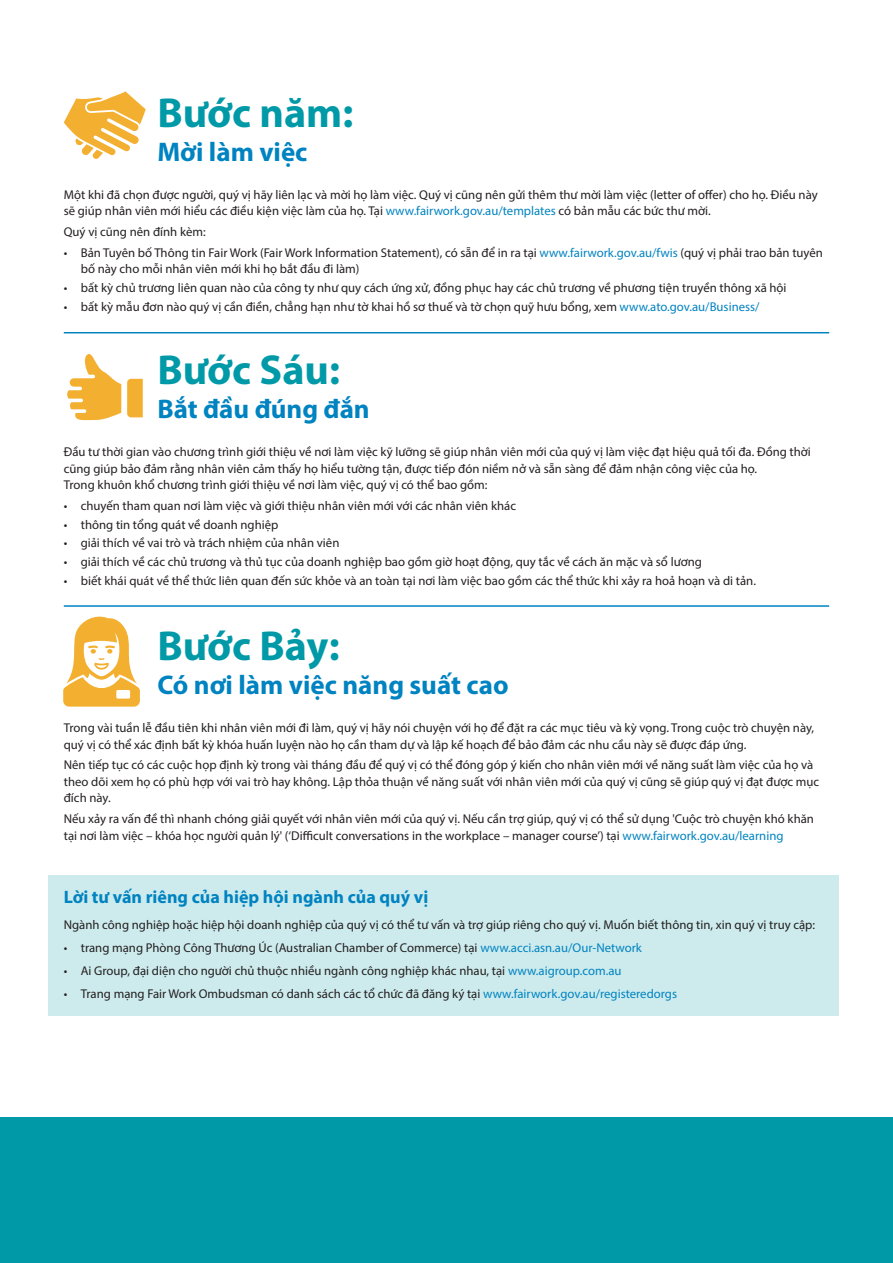
<style>
.page{position:relative;width:893px;height:1263px;background:#fff}
.page>*{position:absolute;margin:0;border:0;box-sizing:border-box;transform-origin:0 0}
.Body_Copy{font:700 42px "Myriad Pro";color:#0099a7}
.Body_Copy-2{font:700 27px "Myriad Pro";color:#0083c1}
.Heading_2{font:700 18px "Myriad Pro";color:#0083c1}
.Bullet_point{font:12.75px/16.5px "Myriad Pro";color:#231f20}
.Body_Copy-3{font:12.75px/16.5px "Myriad Pro";color:#231f20}
.s1{color:#0083c1}
</style>
<div class="page">
<div style="left:48px;top:875px;width:791px;height:140px;background:#cdebed"></div>
<hr style="left:64px;top:332px;width:765px;height:1px;background:#0083c1">
<hr style="left:64px;top:605px;width:765px;height:2px;background:#0083c1">
<svg style="left:64px;top:91px;width:82px;height:68px"></svg>
<svg style="left:67px;top:354px;width:76px;height:66px"></svg>
<svg style="left:63px;top:616px;width:77px;height:91px"></svg>
<div style="left:116px;top:690px;width:14px;height:9px;background:#fff"></div>
<div style="left:0;top:1118px;width:893px;height:145px;background:#0099a7"></div>
<p class="Body_Copy" style="left:157px;top:85px;width:197px">Bước năm:</p>
<p class="Body_Copy-2" style="left:157px;top:134px;width:152px">Mời làm việc</p>
<p class="Body_Copy-3" style="left:64px;top:186px;width:755px">Một khi đã chọn được người, quý vị hãy liên lạc và mời họ làm việc. Quý vị cũng nên gửi thêm thư mời làm việc (letter of offer) cho họ. Điều này sẽ giúp nhân viên mới hiểu các điều kiện việc làm của họ. Tại <span class="s1">www.fairwork.gov.au/templates</span> có bản mẫu các bức thư mời.</p>
<p class="Body_Copy-3" style="left:64px;top:223px;width:143px">Quý vị cũng nên đính kèm:</p>
<p class="Bullet_point" style="left:81px;top:244px;width:744px;text-indent:-17px">• Bản Tuyên bố Thông tin Fair Work (Fair Work Information Statement), có sẵn để in ra tại <span class="s1">www.fairwork.gov.au/fwis</span> (quý vị phải trao bản tuyên bố này cho mỗi nhân viên mới khi họ bắt đầu đi làm)</p>
<p class="Bullet_point" style="left:64px;top:279px;width:724px">• bất kỳ chủ trương liên quan nào của công ty như quy cách ứng xử, đồng phục hay các chủ trương về phương tiện truyền thông xã hội</p>
<p class="Bullet_point" style="left:64px;top:298px;width:697px">• bất kỳ mẫu đơn nào quý vị cần điền, chẳng hạn như tờ khai hồ sơ thuế và tờ chọn quỹ hưu bổng, xem <span class="s1">www.ato.gov.au/Business/</span></p>
<p class="Body_Copy" style="left:157px;top:342px;width:184px">Bước Sáu:</p>
<p class="Body_Copy-2" style="left:157px;top:392px;width:214px">Bắt đầu đúng đắn</p>
<p class="Body_Copy-3" style="left:64px;top:443px;width:749px">Đầu tư thời gian vào chương trình giới thiệu về nơi làm việc kỹ lưỡng sẽ giúp nhân viên mới của quý vị làm việc đạt hiệu quả tối đa. Đồng thời cũng giúp bảo đảm rằng nhân viên cảm thấy họ hiểu tường tận, được tiếp đón niềm nở và sẵn sàng để đảm nhận công việc của họ.</p>
<p class="Body_Copy-3" style="left:64px;top:476px;width:425px">Trong khuôn khổ chương trình giới thiệu về nơi làm việc, quý vị có thể bao gồm:</p>
<p class="Bullet_point" style="left:64px;top:497px;width:454px">• chuyến tham quan nơi làm việc và giới thiệu nhân viên mới với các nhân viên khác</p>
<p class="Bullet_point" style="left:64px;top:516px;width:216px">• thông tin tổng quát về doanh nghiệp</p>
<p class="Bullet_point" style="left:64px;top:534px;width:277px">• giải thích về vai trò và trách nhiệm của nhân viên</p>
<p class="Bullet_point" style="left:64px;top:553px;width:640px">• giải thích về các chủ trương và thủ tục của doanh nghiệp bao gồm giờ hoạt động, quy tắc về cách ăn mặc và sổ lương</p>
<p class="Bullet_point" style="left:64px;top:572px;width:694px">• biết khái quát về thể thức liên quan đến sức khỏe và an toàn tại nơi làm việc bao gồm các thể thức khi xảy ra hoả hoạn và di tản.</p>
<p class="Body_Copy" style="left:157px;top:618px;width:184px">Bước Bảy:</p>
<p class="Body_Copy-2" style="left:157px;top:668px;width:353px">Có nơi làm việc năng suất cao</p>
<p class="Body_Copy-3" style="left:64px;top:719px;width:752px">Trong vài tuần lễ đầu tiên khi nhân viên mới đi làm, quý vị hãy nói chuyện với họ để đặt ra các mục tiêu và kỳ vọng. Trong cuộc trò chuyện này, quý vị có thể xác định bất kỳ khóa huấn luyện nào họ cần tham dự và lập kế hoạch để bảo đảm các nhu cầu này sẽ được đáp ứng.</p>
<p class="Body_Copy-3" style="left:64px;top:757px;width:757px">Nên tiếp tục có các cuộc họp định kỳ trong vài tháng đầu để quý vị có thể đóng góp ý kiến cho nhân viên mới về năng suất làm việc của họ và theo dõi xem họ có phù hợp với vai trò hay không. Lập thỏa thuận về năng suất với nhân viên mới của quý vị cũng sẽ giúp quý vị đạt được mục đích này.</p>
<p class="Bullet_point" style="left:64px;top:810px;width:752px">Nếu xảy ra vấn đề thì nhanh chóng giải quyết với nhân viên mới của quý vị. Nếu cần trợ giúp, quý vị có thể sử dụng 'Cuộc trò chuyện khó khăn tại nơi làm việc – khóa học người quản lý' (‘Difficult conversations in the workplace – manager course’) tại <span class="s1">www.fairwork.gov.au/learning</span></p>
<p class="Heading_2" style="left:64px;top:885px;width:366px">Lời tư vấn riêng của hiệp hội ngành của quý vị</p>
<p class="Bullet_point" style="left:64px;top:916px;width:753px">Ngành công nghiệp hoặc hiệp hội doanh nghiệp của quý vị có thể tư vấn và trợ giúp riêng cho quý vị. Muốn biết thông tin, xin quý vị truy cập:</p>
<p class="Bullet_point" style="left:64px;top:939px;width:580px">• trang mạng Phòng Công Thương Úc (Australian Chamber of Commerce) tại <span class="s1">www.acci.asn.au/Our-Network</span></p>
<p class="Bullet_point" style="left:64px;top:962px;width:559px">• Ai Group, đại diện cho người chủ thuộc nhiều ngành công nghiệp khác nhau, tại <span class="s1">www.aigroup.com.au</span></p>
<p class="Bullet_point" style="left:64px;top:985px;width:615px">• Trang mạng Fair Work Ombudsman có danh sách các tổ chức đã đăng ký tại <span class="s1">www.fairwork.gov.au/registeredorgs</span></p>
</div>
